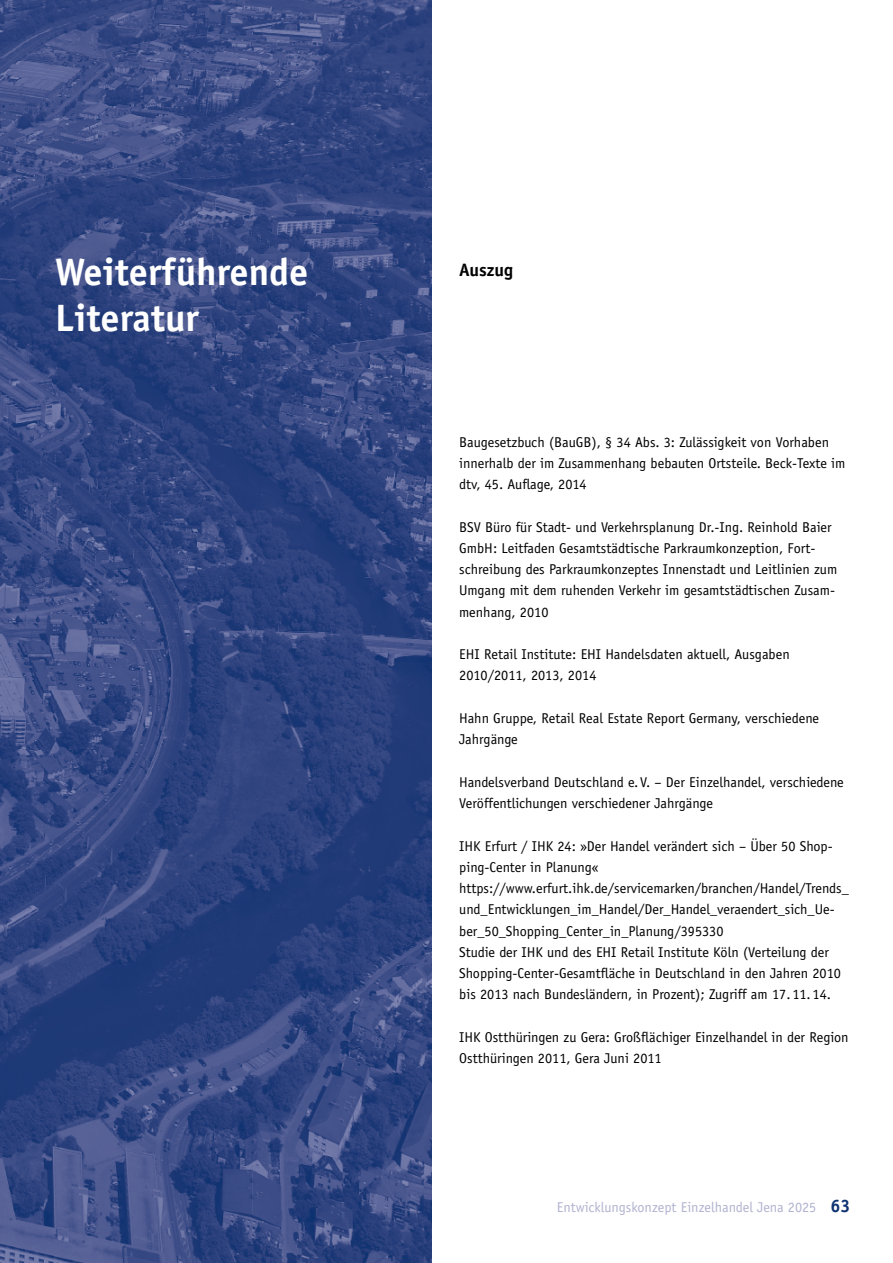
<style>
.page{position:relative;width:893px;height:1263px;background:#fff}
.page>*{position:absolute;margin:0;border:0;box-sizing:border-box;transform-origin:0 0}
.t1{font:700 38.25px/45.9px "Officina Sans";color:#fff}
.t2{font:700 18px "Officina Sans";color:#000}
.t3{font:14.25px/21.3px "Officina Sans";color:#000}
.t4{font:14.25px "Officina Sans";color:#b0b3d0}
.s1{font-weight:700;font-size:18px;color:#0d3270}
</style>
<div class="page">
<img style="left:0;top:0;width:432px;height:1263px">
<h1 class="t1" style="left:55px;top:249px;width:254px">Weiterführende<br>Literatur</h1>
<p class="t2" style="left:459px;top:259px;width:56px">Auszug</p>
<p class="t3" style="left:459px;top:431px;width:388px">Baugesetzbuch (BauGB), § 34 Abs. 3: Zulässigkeit von Vorhaben innerhalb der im Zusammenhang bebauten Ortsteile. Beck-Texte im dtv, 45. Auflage, 2014</p>
<p class="t3" style="left:459px;top:516px;width:380px">BSV Büro für Stadt- und Verkehrsplanung Dr.-Ing. Reinhold Baier GmbH: Leitfaden Gesamtstädtische Parkraumkonzeption, Fort&shy;schreibung des Parkraumkonzeptes Innenstadt und Leitlinien zum Umgang mit dem ruhenden Verkehr im gesamtstädtischen Zusam&shy;menhang, 2010</p>
<p class="t3" style="left:459px;top:644px;width:332px">EHI Retail Institute: EHI Handelsdaten aktuell, Ausgaben<br>2010/2011, 2013, 2014</p>
<p class="t3" style="left:459px;top:707px;width:361px">Hahn Gruppe, Retail Real Estate Report Germany, verschiedene<br>Jahrgänge</p>
<p class="t3" style="left:459px;top:771px;width:386px">Handelsverband Deutschland e. V. – Der Einzelhandel, verschiedene<br>Veröffentlichungen verschiedener Jahrgänge</p>
<p class="t3" style="left:459px;top:835px;width:391px">IHK Erfurt / IHK 24: »Der Handel verändert sich – Über 50 Shop&shy;ping-Center in Planung« https://www.erfurt.ihk.de/servicemarken/branchen/Handel/Trends_ und_Entwicklungen_im_Handel/Der_Handel_veraendert_sich_Ue&shy;ber_50_Shopping_Center_in_Planung/395330<br>Studie der IHK und des EHI Retail Institute Köln (Verteilung der Shopping-Center-Gesamtfläche in Deutschland in den Jahren 2010 bis 2013 nach Bundesländern, in Prozent); Zugriff am 17.11. 14.</p>
<p class="t3" style="left:459px;top:1026px;width:391px">IHK Ostthüringen zu Gera: Großflächiger Einzelhandel in der Region<br>Ostthüringen 2011, Gera Juni 2011</p>
<p class="t4" style="left:557px;top:1199px;width:295px">Entwicklungskonzept Einzelhandel Jena 2025 <span class="s1">63</span></p>
</div>
